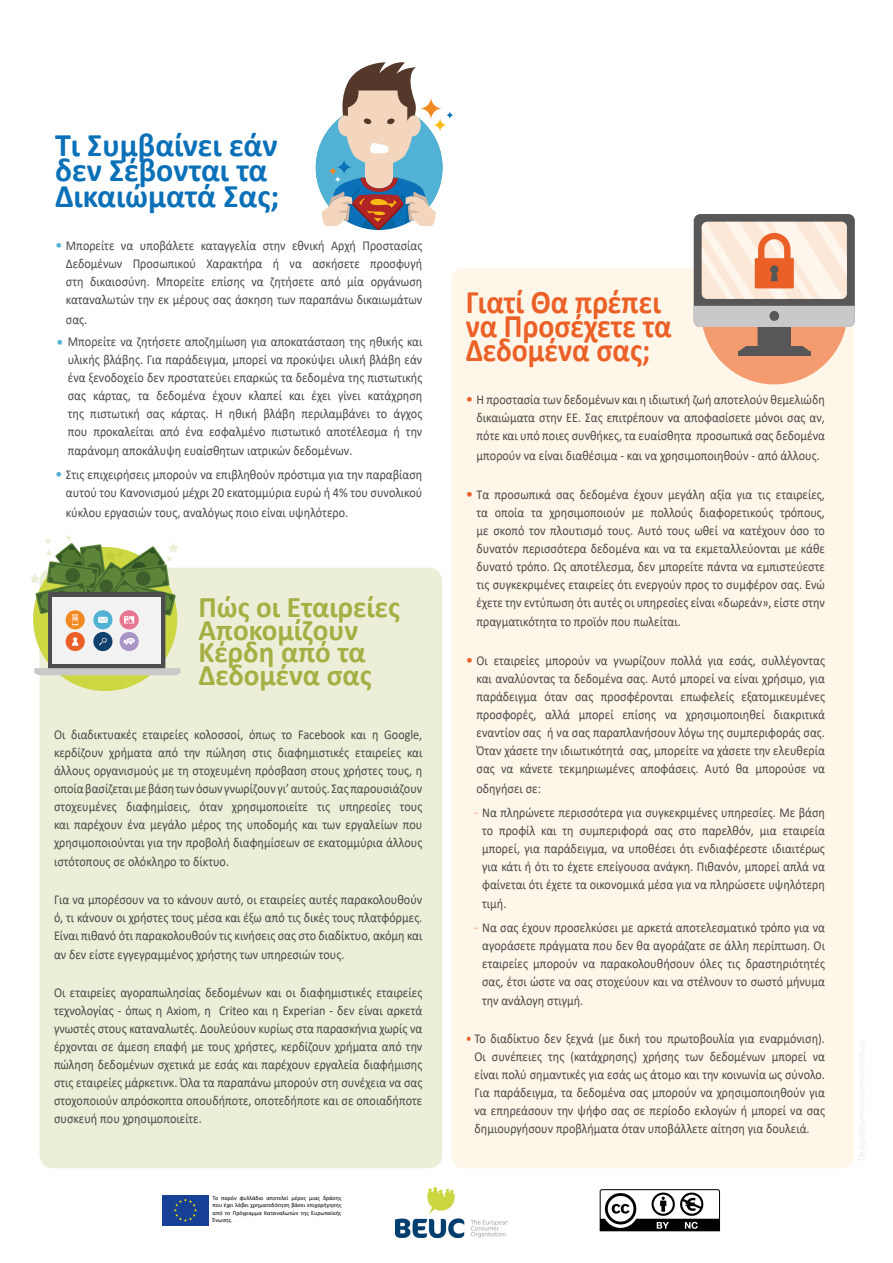
<style>
.page{position:relative;width:893px;height:1263px;background:#fff}
.page>*{position:absolute;margin:0;border:0;box-sizing:border-box;transform-origin:0 0}
.t1{font:700 33px/25.5px "Calibri";color:#0a70b8}
.t2{font:700 33px/24px "Calibri";color:#eb6027;scale:.9 1}
.t3{font:700 30px/22.5px "Calibri";color:#a6af43}
.t4{font:15px "Calibri";color:#52b2d5}
.t5{font:13.5px/18px "Calibri";color:#4a4a49;text-align:justify;scale:.9 1}
.t6{font:6px/7.2px "Calibri";color:#000;text-align:justify}
.s1{font-size:15px;color:#52b2d5}
.s2{font-size:15px;color:#eb6027}
.s3{font-size:15px;color:#f6ac85}
.s4{color:#eb6027}
</style>
<div class="page">
<div style="left:39px;top:568px;width:403px;height:600px;background:#eceed8;border-radius:14px"></div>
<div style="left:451px;top:268px;width:402px;height:900px;background:#fef6e8;border-radius:13px"></div>
<div style="left:701px;top:238px;width:147px;height:146px;background:#f49c70;border-radius:50%"></div>
<div style="left:758px;top:312px;width:33px;height:37px;background:#575757;border-radius:3px"></div>
<svg style="left:738px;top:346px;width:72px;height:6px"></svg>
<hr style="left:738px;top:352px;width:72px;height:4px;background:#575757">
<div style="left:694px;top:214px;width:161px;height:113px;background:#575757;border-radius:7px"></div>
<div style="left:694px;top:306px;width:161px;height:21px;background:#cac9c9"></div>
<svg style="left:702px;top:221px;width:145px;height:78px;background:#f7d8c6"></svg>
<div style="left:33px;top:547px;width:144px;height:144px;background:#ccd742;border-radius:50%"></div>
<svg style="left:30px;top:535px;width:150px;height:140px"></svg>
<svg style="left:446px;top:111px;width:8px;height:8px"></svg>
<svg style="left:315px;top:62px;width:130px;height:168px"></svg>
<svg style="left:600px;top:1189px;width:120px;height:42px"></svg>
<svg style="left:162px;top:1225px;width:47px;height:1px"></svg>
<div style="left:162px;top:1195px;width:47px;height:30px;background:#164194"></div>
<svg style="left:174px;top:1198px;width:23px;height:24px"></svg>
<img style="left:396px;top:1187px;width:112px;height:51px">
<h1 class="t1" style="left:55px;top:131px;width:226px">Τι Συμβαίνει εάν δεν Σέβονται τα<br>Δικαιώματά Σας;</h1>
<p class="t5" style="left:66px;top:236px;width:398px;text-indent:-11px"><span class="s1">•</span> Μπορείτε να υποβάλετε καταγγελία στην εθνική Aρχή Προστασίας Δεδομένων Προσωπικού Χαρακτήρα ή να ασκήσετε προσφυγή στη δικαιοσύνη. Μπορείτε επίσης να ζητήσετε από μία οργάνωση καταναλωτών την εκ μέρους σας άσκηση των παραπάνω δικαιωμάτων</p>
<p class="t5" style="left:66px;top:308px;width:398px;line-height:22.2px">σας.<br>Μπορείτε να ζητήσετε αποζημίωση για αποκατάσταση της ηθικής και</p>
<p class="t5" style="left:68px;top:350px;width:395px">υλικής βλάβης. Για παράδειγμα, μπορεί να προκύψει υλική βλάβη εάν ένα ξενοδοχείο δεν προστατεύει επαρκώς τα δεδομένα της πιστωτικής σας κάρτας, τα δεδομένα έχουν κλαπεί και έχει γίνει κατάχρηση της πιστωτική σας κάρτας. Η ηθική βλάβη περιλαμβάνει το άγχος που προκαλείται από ένα εσφαλμένο πιστωτικό αποτέλεσμα ή την</p>
<p class="t5" style="left:68px;top:441px;width:318px">παράνομη αποκάλυψη ευαίσθητων ιατρικών δεδομένων.</p>
<p class="t5" style="left:55px;top:465px;width:410px;text-align:right"><span class="s1">•</span> Στις επιχειρήσεις μπορούν να επιβληθούν πρόστιμα για την παραβίαση αυτού του Κανονισμού μέχρι 20 εκατομμύρια ευρώ ή 4% του συνολικού</p>
<p class="t5" style="left:66px;top:503px;width:315px">κύκλου εργασιών τους, αναλόγως ποιο είναι υψηλότερο.</p>
<p class="t4" style="left:56px;top:331px;width:9px">•</p>
<h2 class="t3" style="left:199px;top:595px;width:203px">Πώς οι Εταιρείες<br>Αποκομίζουν<br>Κέρδη από τα<br>Δεδομένα σας</h2>
<p class="t5" style="left:54px;top:725px;width:411px">Οι διαδικτυακές εταιρείες κολοσσοί, όπως το Facebook και η Google, κερδίζουν χρήματα από την πώληση στις διαφημιστικές εταιρείες και άλλους οργανισμούς με τη στοχευμένη πρόσβαση στους χρήστες τους, η οποία βασίζεται με βάση των όσων γνωρίζουν γι’ αυτούς. Σας παρουσιάζουν στοχευμένες διαφημίσεις, όταν χρησιμοποιείτε τις υπηρεσίες τους και παρέχουν ένα μεγάλο μέρος της υποδομής και των εργαλείων που χρησιμοποιούνται για την προβολή διαφημίσεων σε εκατομμύρια άλλους</p>
<p class="t5" style="left:54px;top:852px;width:196px">ιστότοπους σε ολόκληρο το δίκτυο.</p>
<p class="t5" style="left:54px;top:890px;width:411px">Για να μπορέσουν να το κάνουν αυτό, οι εταιρείες αυτές παρακολουθούν ό, τι κάνουν οι χρήστες τους μέσα και έξω από τις δικές τους πλατφόρμες.<br>Είναι πιθανό ότι παρακολουθούν τις κινήσεις σας στο διαδίκτυο, ακόμη και</p>
<p class="t5" style="left:54px;top:945px;width:324px">αν δεν είστε εγγεγραμμένος χρήστης των υπηρεσιών τους.</p>
<p class="t5" style="left:54px;top:983px;width:411px">Οι εταιρείες αγοραπωλησίας δεδομένων και οι διαφημιστικές εταιρείες τεχνολογίας - όπως η Axiom, η Criteo και η Experian - δεν είναι αρκετά γνωστές στους καταναλωτές. Δουλεύουν κυρίως στα παρασκήνια χωρίς να έρχονται σε άμεση επαφή με τους χρήστες, κερδίζουν χρήματα από την πώληση δεδομένων σχετικά με εσάς και παρέχουν εργαλεία διαφήμισης στις εταιρείες μάρκετινκ. Όλα τα παραπάνω μπορούν στη συνέχεια να σας στοχοποιούν απρόσκοπτα οπουδήποτε, οποτεδήποτε και σε οποιαδήποτε συσκευή που χρησιμοποιείτε.</p>
<p class="t6" style="left:213px;top:1194px;width:130px">Το παρόν φυλλάδιο αποτελεί μέρος μιας δράσης που έχει λάβει χρηματοδότηση βάσει επιχορήγησης από το Πρόγραμμα Καταναλωτών της Ευρωπαϊκής Ένωσης.</p>
<h1 class="t2" style="left:466px;top:289px;width:231px">Γιατί Θα πρέπει να Προσέχετε τα<br>Δεδομένα σας;</h1>
<p class="t5" style="left:477px;top:391px;width:389px;text-indent:-11px"><span class="s2">•</span> Η προστασία των δεδομένων και η ιδιωτική ζωή αποτελούν θεμελιώδη δικαιώματα στην ΕΕ. Σας επιτρέπουν να αποφασίσετε μόνοι σας αν, πότε και υπό ποιες συνθήκες, τα ευαίσθητα προσωπικά σας δεδομένα</p>
<p class="t5" style="left:477px;top:446px;width:383px">μπορούν να είναι διαθέσιμα - και να χρησιμοποιηθούν - από άλλους.</p>
<p class="t5" style="left:477px;top:485px;width:389px;text-indent:-11px"><span class="s2">•</span> Τα προσωπικά σας δεδομένα έχουν μεγάλη αξία για τις εταιρείες, τα οποία τα χρησιμοποιούν με πολλούς διαφορετικούς τρόπους, με σκοπό τον πλουτισμό τους. Αυτό τους ωθεί να κατέχουν όσο το δυνατόν περισσότερα δεδομένα και να τα εκμεταλλεύονται με κάθε δυνατό τρόπο. Ως αποτέλεσμα, δεν μπορείτε πάντα να εμπιστεύεστε τις συγκεκριμένες εταιρείες ότι ενεργούν προς το συμφέρον σας. Ενώ έχετε την εντύπωση ότι αυτές οι υπηρεσίες είναι «δωρεάν», είστε στην</p>
<p class="t5" style="left:477px;top:612px;width:228px">πραγματικότητα το προϊόν που πωλείται.</p>
<p class="t5" style="left:477px;top:652px;width:389px;text-indent:-11px"><span class="s2">•</span> Οι εταιρείες μπορούν να γνωρίζουν πολλά για εσάς, συλλέγοντας και αναλύοντας τα δεδομένα σας. Αυτό μπορεί να είναι χρήσιμο, για παράδειγμα όταν σας προσφέρονται επωφελείς εξατομικευμένες προσφορές, αλλά μπορεί επίσης να χρησιμοποιηθεί διακριτικά εναντίον σας ή να σας παραπλανήσουν λόγω της συμπεριφοράς σας.<br>Όταν χάσετε την ιδιωτικότητά σας, μπορείτε να χάσετε την ελευθερία σας να κάνετε τεκμηριωμένες αποφάσεις. Αυτό θα μπορούσε να</p>
<p class="t5" style="left:477px;top:779px;width:73px">οδηγήσει σε:</p>
<p class="t5" style="left:474px;top:803px;width:391px;text-align:center"><span class="s3">-</span> Να πληρώνετε περισσότερα για συγκεκριμένες υπηρεσίες. Με βάση το προφίλ και τη συμπεριφορά σας στο παρελθόν, μια εταιρεία μπορεί, για παράδειγμα, να υποθέσει ότι ενδιαφέρεστε ιδιαιτέρως για κάτι ή ότι το έχετε επείγουσα ανάγκη. Πιθανόν, μπορεί απλά να φαίνεται ότι έχετε τα οικονομικά μέσα για να πληρώσετε υψηλότερη</p>
<p class="t5" style="left:482px;top:894px;width:29px">τιμή.</p>
<p class="t5" style="left:474px;top:918px;width:391px;text-align:center"><span class="s3">-</span> Να σας έχουν προσελκύσει με αρκετά αποτελεσματικό τρόπο για να αγοράσετε πράγματα που δεν θα αγοράζατε σε άλλη περίπτωση. Οι εταιρείες μπορούν να παρακολουθήσουν όλες τις δραστηριότητές σας, έτσι ώστε να σας στοχεύουν και να στέλνουν το σωστό μήνυμα</p>
<p class="t5" style="left:482px;top:991px;width:114px">την ανάλογη στιγμή.</p>
<p class="t5" style="left:474px;top:1029px;width:391px;text-indent:-9px"><span class="s4">•</span> Το διαδίκτυο δεν ξεχνά (με δική του πρωτοβουλία για εναρμόνιση).<br>Οι συνέπειες της (κατάχρησης) χρήσης των δεδομένων μπορεί να είναι πολύ σημαντικές για εσάς ως άτομο και την κοινωνία ως σύνολο.<br>Για παράδειγμα, τα δεδομένα σας μπορούν να χρησιμοποιηθούν για να επηρεάσουν την ψήφο σας σε περίοδο εκλογών ή μπορεί να σας δημιουργήσουν προβλήματα όταν υποβάλλετε αίτηση για δουλειά.</p>
</div>
